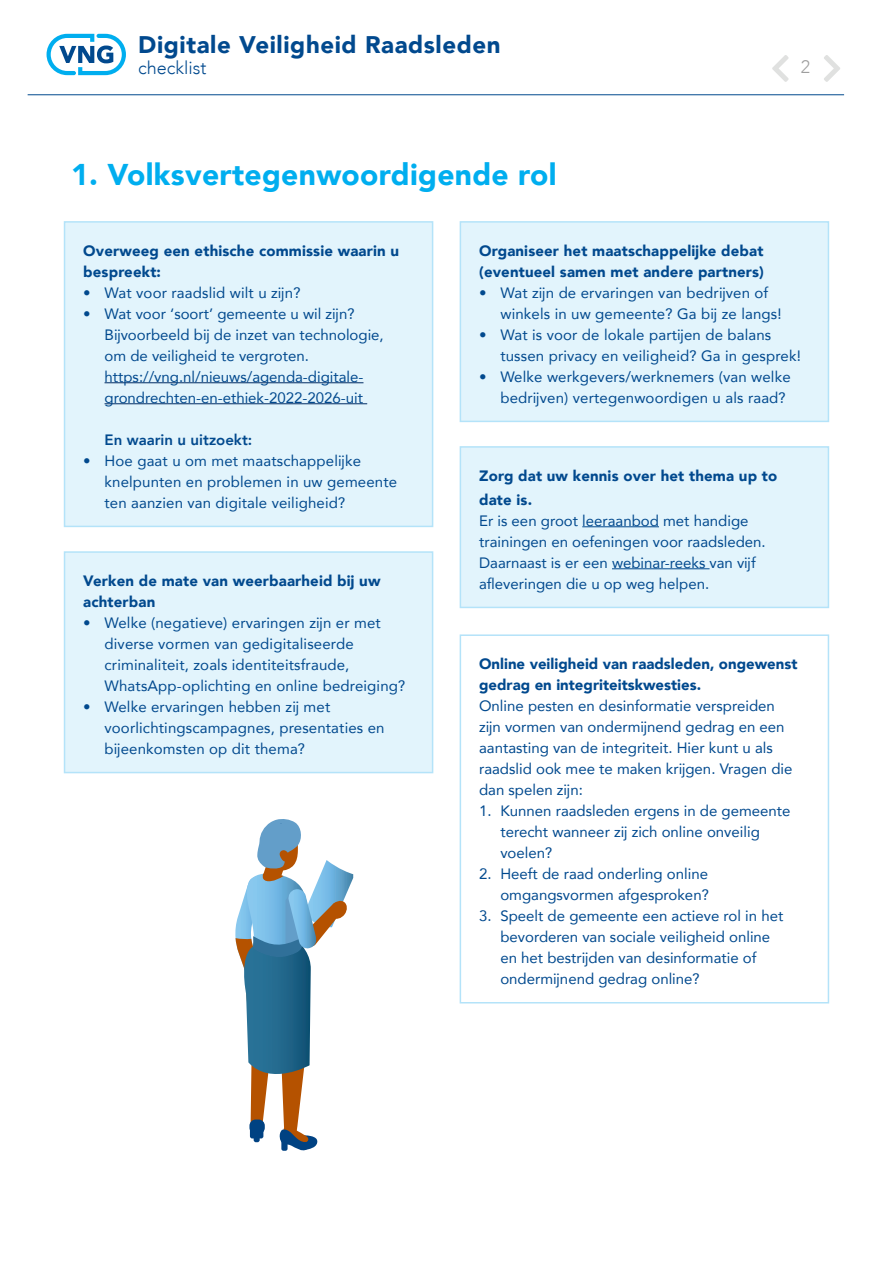
<style>
.page{position:relative;width:893px;height:1263px;background:#fff}
.page>*{position:absolute;margin:0;border:0;box-sizing:border-box;transform-origin:0 0}
._12_16_PT{font:900 30px "Avenir";letter-spacing:.01em;color:#00aeef}
.t1{font:900 24px "Avenir";letter-spacing:.025em;color:#01498e}
.t2{font:300 18px "Avenir";color:#01498e}
.t3{font:300 18px "Avenir";color:#9e9e9e}
.TEKST_grijs{font:15px/21px "Avenir";color:#01498e}
.TEKST_grijs-2{font:900 15px/21px "Avenir";letter-spacing:.01em;color:#01498e}
.t4{font:800 15px "Avenir";color:#01498e}
.s1{font-family:"Frutiger";font-weight:300}
</style>
<div class="page">
<hr style="left:28px;top:94px;width:816px;height:1px;background:#01498e">
<svg style="left:47px;top:34px;width:79px;height:41px"></svg>
<svg style="left:824px;top:55px;width:16px;height:27px"></svg>
<svg style="left:772px;top:55px;width:16px;height:27px"></svg>
<div style="left:65px;top:222px;width:368px;height:304px;background:#e2f4fc"></div>
<hr style="left:105px;top:382px;width:258px;height:1px;background:#002c64">
<hr style="left:105px;top:403px;width:262px;height:1px;background:#002c64">
<div style="left:64px;top:221px;width:369px;height:306px;border:2px solid #b4e3f9"></div>
<div style="left:65px;top:552px;width:368px;height:220px;background:#e2f4fc"></div>
<div style="left:64px;top:551px;width:369px;height:222px;border:2px solid #b4e3f9"></div>
<div style="left:460px;top:222px;width:368px;height:199px;background:#e2f4fc"></div>
<div style="left:460px;top:221px;width:369px;height:201px;border:2px solid #b4e3f9"></div>
<div style="left:460px;top:447px;width:368px;height:160px;background:#e2f4fc"></div>
<hr style="left:582px;top:526px;width:77px;height:1px;background:#01498e">
<hr style="left:612px;top:568px;width:97px;height:1px;background:#01498e">
<div style="left:460px;top:446px;width:369px;height:162px;border:2px solid #b4e3f9"></div>
<div style="left:460px;top:634px;width:369px;height:369px;border:2px solid #b4e3f9"></div>
<svg style="left:235px;top:819px;width:118px;height:332px"></svg>
<h2 class="t1" style="left:138px;top:24px;width:364px">Digitale Veiligheid Raadsleden</h2>
<p class="t2" style="left:138px;top:57px;width:70px">checklist</p>
<p class="t3" style="left:801px;top:56px;width:11px">2</p>
<p class="_12_16_PT" style="left:71px;top:149px;width:487px">1. Volksvertegenwoordigende rol</p>
<p class="TEKST_grijs-2" style="left:83px;top:239px;width:317px">Overweeg een ethische commissie waarin u bespreekt:</p>
<p class="TEKST_grijs" style="left:83px;top:281px;width:219px"><span class="s1">•</span> Wat voor raadslid wilt u zijn?</p>
<p class="TEKST_grijs" style="left:105px;top:302px;width:281px;text-indent:-21px"><span class="s1">•</span> Wat voor ‘soort’ gemeente u wil zijn?<br>Bijvoorbeeld bij de inzet van technologie, om de veiligheid te vergroten. https://vng.nl/nieuws/agenda-digitale&shy;grondrechten-en-ethiek-2022-2026-uit</p>
<p class="t4" style="left:105px;top:428px;width:149px">En waarin u uitzoekt:</p>
<p class="TEKST_grijs" style="left:105px;top:449px;width:294px;text-indent:-21px"><span class="s1">•</span> Hoe gaat u om met maatschappelijke knelpunten en problemen in uw gemeente ten aanzien van digitale veiligheid?</p>
<p class="TEKST_grijs-2" style="left:83px;top:570px;width:299px">Verken de mate van weerbaarheid bij uw achterban</p>
<p class="TEKST_grijs" style="left:105px;top:612px;width:302px;text-indent:-21px"><span class="s1">•</span> Welke (negatieve) ervaringen zijn er met diverse vormen van gedigitaliseerde criminaliteit, zoals identiteitsfraude, WhatsApp-oplichting en online bedreiging?</p>
<p class="TEKST_grijs" style="left:105px;top:696px;width:282px;text-indent:-21px"><span class="s1">•</span> Welke ervaringen hebben zij met voorlichtingscampagnes, presentaties en bijeenkomsten op dit thema?</p>
<p class="TEKST_grijs-2" style="left:479px;top:239px;width:286px">Organiseer het maatschappelijke debat (eventueel samen met andere partners)</p>
<p class="TEKST_grijs" style="left:500px;top:281px;width:283px;text-indent:-21px"><span class="s1">•</span> Wat zijn de ervaringen van bedrijven of winkels in uw gemeente? Ga bij ze langs!</p>
<p class="TEKST_grijs" style="left:500px;top:323px;width:302px;text-indent:-21px"><span class="s1">•</span> Wat is voor de lokale partijen de balans tussen privacy en veiligheid? Ga in gesprek!</p>
<p class="TEKST_grijs" style="left:500px;top:365px;width:292px;text-indent:-21px"><span class="s1">•</span> Welke werkgevers/werknemers (van welke bedrijven) vertegenwoordigen u als raad?</p>
<p class="TEKST_grijs-2" style="left:479px;top:463px;width:300px;line-height:24px">Zorg dat uw kennis over het thema up to date is.</p>
<p class="TEKST_grijs" style="left:479px;top:509px;width:288px">Er is een groot leeraanbod met handige trainingen en oefeningen voor raadsleden.<br>Daarnaast is er een webinar-reeks van vijf afleveringen die u op weg helpen.</p>
<p class="TEKST_grijs-2" style="left:479px;top:653px;width:320px">Online veiligheid van raadsleden, ongewenst gedrag en integriteitskwesties.</p>
<p class="TEKST_grijs" style="left:479px;top:695px;width:315px">Online pesten en desinformatie verspreiden zijn vormen van ondermijnend gedrag en een aantasting van de integriteit. Hier kunt u als raadslid ook mee te maken krijgen. Vragen die dan spelen zijn:</p>
<p class="TEKST_grijs" style="left:500px;top:800px;width:292px;text-indent:-21px">1. Kunnen raadsleden ergens in de gemeente terecht wanneer zij zich online onveilig voelen?</p>
<p class="TEKST_grijs" style="left:479px;top:863px;width:231px;text-align:right">2. Heeft de raad onderling online omgangsvormen afgesproken?</p>
<p class="TEKST_grijs" style="left:500px;top:905px;width:284px;text-indent:-21px">3. Speelt de gemeente een actieve rol in het bevorderen van sociale veiligheid online en het bestrijden van desinformatie of ondermijnend gedrag online?</p>
</div>
